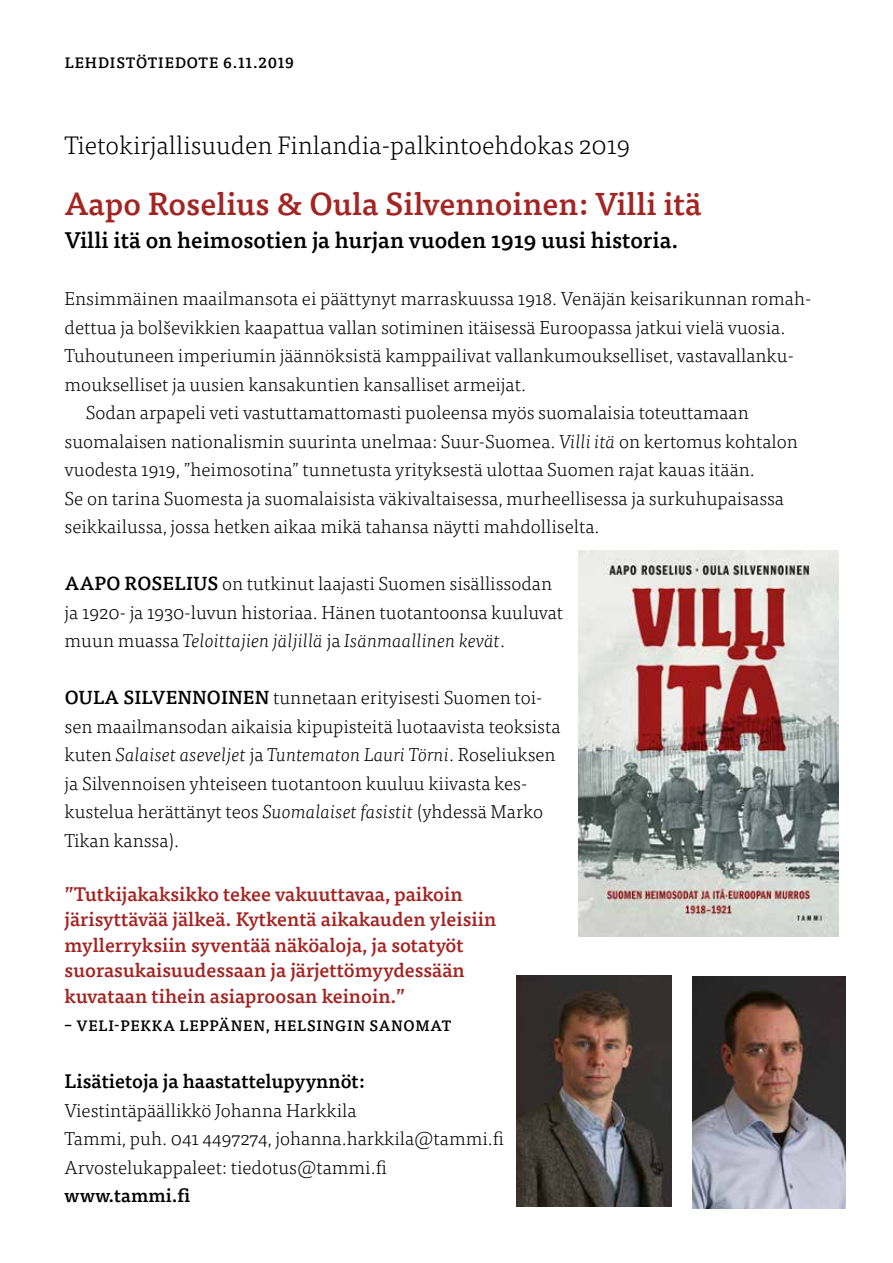
<style>
.page{position:relative;width:893px;height:1263px;background:#fff}
.page>*{position:absolute;margin:0;border:0;box-sizing:border-box;transform-origin:0 0}
.t1{font:500 31.5px "Tisa OT";color:#a32523}
.t2{font:300 25.5px "Tisa OT";color:#000}
.t3{font:500 22.5px "Tisa OT";color:#000}
.t4{font:500 19.5px/25.5px "Tisa OT";color:#a32523}
.t5{font:500 19.5px "Tisa OT";color:#000}
.t6{font:300 18.75px/28.5px "Tisa OT";color:#000}
.t7{font:500 18.75px "Tisa OT";color:#000}
.t8{font:500 15px "Tisa OT";letter-spacing:.05em;color:#000}
.s1{font-style:italic}
.s2{font-weight:500}
</style>
<div class="page">
<img style="left:578px;top:550px;width:261px;height:387px">
<img style="left:692px;top:976px;width:153px;height:233px">
<img style="left:517px;top:975px;width:155px;height:232px">
<p class="t8" style="left:65px;top:54px;width:231px">LEHDISTÖTIEDOTE 6.11.2019</p>
<h2 class="t2" style="left:65px;top:130px;width:567px">Tietokirjallisuuden Finlandia-palkintoehdokas 2019</h2>
<h1 class="t1" style="left:65px;top:185px;width:639px">Aapo Roselius &amp; Oula Silvennoinen: Villi itä</h1>
<p class="t3" style="left:65px;top:227px;width:615px">Villi itä on heimosotien ja hurjan vuoden 1919 uusi historia.</p>
<p class="t6" style="left:65px;top:285px;width:748px">Ensimmäinen maailmansota ei päättynyt marraskuussa 1918. Venäjän keisarikunnan romah-</p>
<p class="t6" style="left:65px;top:313px;width:722px">dettua ja bolševikkien kaapattua vallan sotiminen itäisessä Euroopassa jatkui vielä vuosia.</p>
<p class="t6" style="left:65px;top:342px;width:731px">Tuhoutuneen imperiumin jäännöksistä kamppailivat vallankumoukselliset, vastavallanku-</p>
<p class="t6" style="left:65px;top:370px;width:463px">moukselliset ja uusien kansakuntien kansalliset armeijat.</p>
<p class="t6" style="left:86px;top:399px;width:664px">Sodan arpapeli veti vastuttamattomasti puoleensa myös suomalaisia toteuttamaan</p>
<p class="t6" style="left:65px;top:427px;width:735px">suomalaisen nationalismin suurinta unelmaa: Suur-Suomea. <span class="s1">Villi itä</span> on kertomus kohtalon</p>
<p class="t6" style="left:65px;top:456px;width:692px">vuodesta 1919, ”heimosotina” tunnetusta yrityksestä ulottaa Suomen rajat kauas itään.</p>
<p class="t6" style="left:65px;top:484px;width:721px">Se on tarina Suomesta ja suomalaisista väkivaltaisessa, murheellisessa ja surkuhupaisassa</p>
<p class="t6" style="left:65px;top:513px;width:536px">seikkailussa, jossa hetken aikaa mikä tahansa näytti mahdolliselta.</p>
<p class="t6" style="left:65px;top:570px;width:500px"><span class="s2">AAPO ROSELIUS</span> on tutkinut laajasti Suomen sisällissodan ja 1920- ja 1930-luvun historiaa. Hänen tuotantoonsa kuuluvat muun muassa <span class="s1">Teloittajien jäljillä</span> ja <span class="s1">Isänmaallinen kevät</span>.</p>
<p class="t6" style="left:65px;top:684px;width:497px"><span class="s2">OULA SILVENNOINEN</span> tunnetaan erityisesti Suomen toi&shy;sen maailmansodan aikaisia kipupisteitä luotaavista teoksista kuten <span class="s1">Salaiset aseveljet</span> ja <span class="s1">Tuntematon Lauri Törni</span>. Roseliuksen ja Silvennoisen yhteiseen tuotantoon kuuluu kiivasta kes&shy;kustelua herättänyt teos <span class="s1">Suomalaiset fasistit</span> (yhdessä Marko Tikan kanssa).</p>
<p class="t4" style="left:65px;top:882px;width:433px">”Tutkijakaksikko tekee vakuuttavaa, paikoin järisyttävää jälkeä. Kytkentä aikakauden yleisiin myllerryksiin syventää näköaloja, ja sotatyöt suorasukaisuudessaan ja järjettömyydessään kuvataan tihein asiaproosan keinoin.”</p>
<p class="t8" style="left:65px;top:1017px;width:388px">– VELI-PEKKA LEPPÄNEN, HELSINGIN SANOMAT</p>
<p class="t5" style="left:65px;top:1069px;width:302px">Lisätietoja ja haastattelupyynnöt:</p>
<p class="t6" style="left:65px;top:1096px;width:441px">Viestintäpäällikkö Johanna Harkkila<br>Tammi, puh. 041 4497274, johanna.harkkila@tammi.fi<br>Arvostelukappaleet: tiedotus@tammi.fi</p>
<p class="t7" style="left:65px;top:1184px;width:127px">www.tammi.fi</p>
</div>
